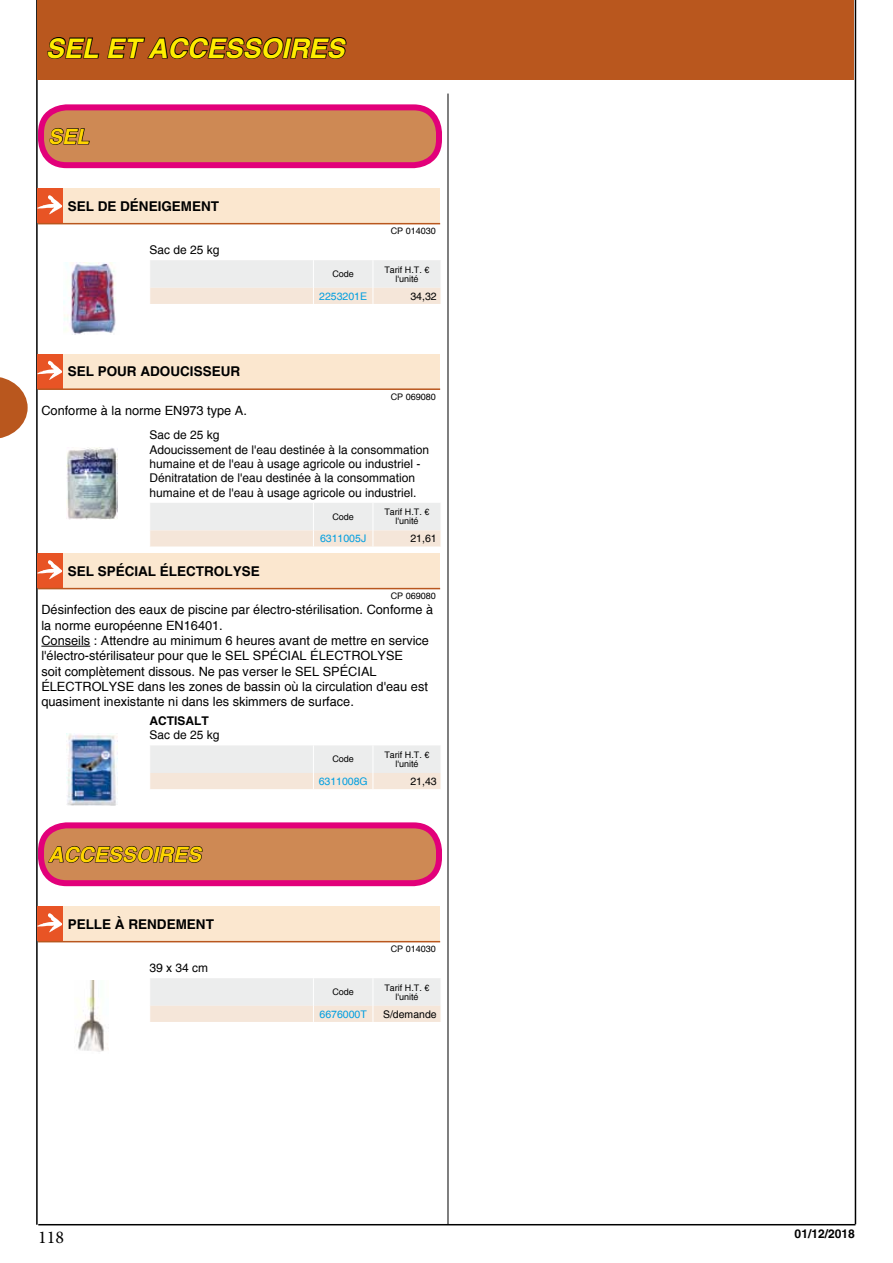
<style>
.page{position:relative;width:893px;height:1263px;background:#fff}
.page>*{position:absolute;margin:0;border:0;box-sizing:border-box;transform-origin:0 0}
.t1{font:italic 700 27px "Helvetica";color:#ffed00}
.t2{font:italic 700 21px "Helvetica";color:#ffd500}
.t3{font:18px "Minion Pro";color:#000}
.t4{font:700 13.5px "Helvetica";color:#000}
.t5{font:12.75px/15.3px "Helvetica";color:#000}
.t6{font:12px/14.4px "Helvetica";color:#000}
.t7{font:700 12px "Helvetica";color:#000}
.t8{font:10.5px "Helvetica";color:#009ee0}
.t9{font:10.5px "Helvetica";color:#000}
.t10{font:9px/9px "Helvetica";color:#000;text-align:center}
</style>
<div class="page">
<hr style="left:36px;top:0;width:2px;height:1225px;background:#000">
<hr style="left:38px;top:1224px;width:817px;height:1px;background:#000">
<hr style="left:855px;top:0;width:1px;height:1224px;background:#000">
<hr style="left:448px;top:94px;width:1px;height:1130px;background:#000">
<svg style="left:0;top:377px;width:28px;height:61px"></svg>
<div style="left:37px;top:0;width:817px;height:80px;background:#b9571e"></div>
<svg style="left:47px;top:37px;width:53px;height:22px"></svg>
<svg style="left:107px;top:37px;width:240px;height:22px"></svg>
<div style="left:41px;top:107px;width:398px;height:58px;background:#ce8954;border-radius:26px"></div>
<svg style="left:49px;top:128px;width:41px;height:17px"></svg>
<div style="left:38px;top:104px;width:404px;height:64px;border:6px solid #e2007a;border-radius:26px"></div>
<div style="left:38px;top:189px;width:25px;height:34px;background:#e85425"></div>
<img style="left:38px;top:195px;width:24px;height:19px">
<div style="left:63px;top:189px;width:377px;height:34px;background:#fbe7cf"></div>
<hr style="left:38px;top:223px;width:402px;height:1px;background:#b9571e">
<img style="left:64px;top:263px;width:52px;height:72px">
<svg style="left:150px;top:260px;width:291px;height:44px;background:#efeae5"></svg>
<div style="left:38px;top:354px;width:25px;height:34px;background:#e85425"></div>
<img style="left:38px;top:361px;width:24px;height:19px">
<div style="left:63px;top:354px;width:377px;height:34px;background:#fbe7cf"></div>
<hr style="left:38px;top:388px;width:402px;height:2px;background:#b9571e">
<img style="left:66px;top:448px;width:51px;height:72px">
<svg style="left:150px;top:503px;width:291px;height:43px;background:#efeae6"></svg>
<div style="left:38px;top:554px;width:25px;height:34px;background:#e85425"></div>
<img style="left:38px;top:560px;width:24px;height:19px">
<div style="left:63px;top:554px;width:377px;height:34px;background:#fbe7cf"></div>
<hr style="left:38px;top:588px;width:402px;height:1px;background:#b9571e">
<hr style="left:41px;top:646px;width:49px;height:1px;background:#000">
<img style="left:66px;top:733px;width:51px;height:73px">
<svg style="left:150px;top:745px;width:291px;height:44px;background:#efeae6"></svg>
<div style="left:41px;top:825px;width:398px;height:58px;background:#ce8954;border-radius:26px"></div>
<svg style="left:48px;top:846px;width:155px;height:17px"></svg>
<div style="left:38px;top:822px;width:404px;height:64px;border:6px solid #e2007a;border-radius:26px"></div>
<div style="left:38px;top:907px;width:25px;height:34px;background:#e85425"></div>
<img style="left:38px;top:913px;width:24px;height:19px">
<div style="left:63px;top:907px;width:377px;height:34px;background:#fbe7cf"></div>
<hr style="left:38px;top:941px;width:402px;height:1px;background:#b9571e">
<img style="left:77px;top:981px;width:31px;height:71px">
<svg style="left:150px;top:978px;width:291px;height:44px;background:#efeae5"></svg>
<h1 class="t1" style="left:46px;top:33px;width:300px">SEL ET ACCESSOIRES</h1>
<h2 class="t2" style="left:48px;top:124px;width:42px">SEL</h2>
<p class="t4" style="left:68px;top:198px;width:63px">SELDEDÉNEIGE</p>
<p class="t4" style="left:181px;top:198px;width:22px">MENT</p>
<p class="t6" style="left:149px;top:243px;width:72px">Sac de 25 kg</p>
<p class="t10" style="left:391px;top:226px;width:47px">CP 014030</p>
<p class="t10" style="left:332px;top:270px;width:23px">Code</p>
<p class="t10" style="left:384px;top:265px;width:47px">Tarif H.T. € l'unité</p>
<p class="t8" style="left:319px;top:290px;width:49px">2253201E</p>
<p class="t9" style="left:410px;top:290px;width:28px">34,32</p>
<p class="t4" style="left:68px;top:363px;width:41px">SEL POUR</p>
<p class="t4" style="left:140px;top:363px;width:11px">ADOU</p>
<p class="t4" style="left:180px;top:363px;width:20px">CISSEUR</p>
<p class="t5" style="left:41px;top:403px;width:205px">Conforme à la norme EN973 type A.</p>
<p class="t6" style="left:149px;top:428px;width:281px">Sac de 25 kg<br>Adoucissement de l'eau destinée à la consommation humaine et de l'eau à usage agricole ou industriel - Dénitratation de l'eau destinée à la consommation humaine et de l'eau à usage agricole ou industriel.</p>
<p class="t10" style="left:332px;top:512px;width:23px">Code</p>
<p class="t10" style="left:384px;top:508px;width:47px">Tarif H.T. € l'unité</p>
<p class="t8" style="left:320px;top:532px;width:48px">6311005J</p>
<p class="t9" style="left:410px;top:532px;width:28px">21,61</p>
<p class="t10" style="left:391px;top:392px;width:47px">CP 069080</p>
<p class="t4" style="left:68px;top:563px;width:40px">SEL SPÉ</p>
<p class="t4" style="left:125px;top:563px;width:18px">CIAL</p>
<p class="t4" style="left:160px;top:563px;width:10px">ÉLE</p>
<p class="t4" style="left:186px;top:563px;width:20px">CTROLYSE</p>
<p class="t5" style="left:41px;top:602px;width:393px">Désinfection des eaux de piscine par électro-stérilisation. Conforme à la norme européenne EN16401.<br>Conseils : Attendre au minimum 6 heures avant de mettre en service l'électro-stérilisateur pour que le SEL SPÉCIAL ÉLECTROLYSE<br>soit complètement dissous. Ne pas verser le SEL SPÉCIAL ÉLECTROLYSE dans les zones de bassin où la circulation d'eau est quasiment inexistante ni dans les skimmers de surface.</p>
<p class="t7" style="left:149px;top:713px;width:61px">ACTISALT</p>
<p class="t6" style="left:149px;top:728px;width:72px">Sac de 25 kg</p>
<p class="t10" style="left:332px;top:755px;width:23px">Code</p>
<p class="t10" style="left:384px;top:750px;width:47px">Tarif H.T. € l'unité</p>
<p class="t8" style="left:319px;top:775px;width:51px">6311008G</p>
<p class="t9" style="left:410px;top:775px;width:28px">21,43</p>
<p class="t10" style="left:391px;top:591px;width:47px">CP 069080</p>
<h2 class="t2" style="left:48px;top:842px;width:154px">ACCESSOIRES</h2>
<p class="t4" style="left:68px;top:916px;width:148px">PELLE À RENDEMENT</p>
<p class="t6" style="left:149px;top:961px;width:60px">39 x 34 cm</p>
<p class="t10" style="left:391px;top:944px;width:47px">CP 014030</p>
<p class="t10" style="left:332px;top:988px;width:23px">Code</p>
<p class="t10" style="left:384px;top:983px;width:47px">Tarif H.T. € l'unité</p>
<p class="t8" style="left:320px;top:1008px;width:49px">6676000T</p>
<p class="t9" style="left:383px;top:1008px;width:55px">S/demande</p>
<h3 class="t3" style="left:38px;top:1225px;width:27px">118</h3>
<p class="t7" style="left:795px;top:1226px;width:62px">01/12/2018</p>
</div>
